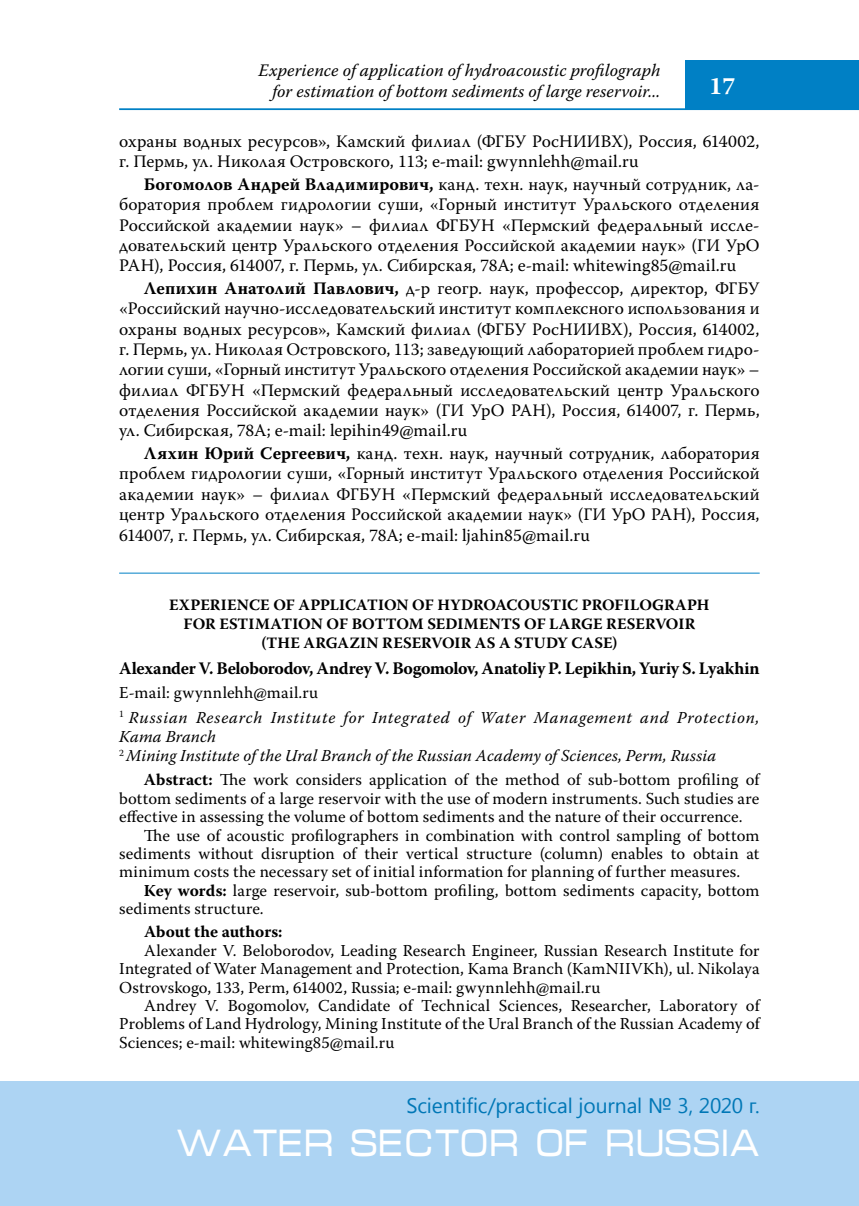
<style>
.page{position:relative;width:859px;height:1206px;background:#fff}
.page>*{position:absolute;margin:0;border:0;box-sizing:border-box;transform-origin:0 0}
.t1{font:38.5px "Micra C";color:#fff;scale:.83 1}
.t2{font:700 24.5px "Warnock Pro";color:#fff}
.t3{font:21px "Segoe UI";letter-spacing:-.005em;color:#0077b6}
.t4{font:17.5px/20.3px "Warnock Pro";letter-spacing:.01em;color:#000;text-align:justify}
.t5{font:italic 17.5px/21px "Warnock Pro";letter-spacing:.005em;color:#000;text-align:right}
.t6{font:700 17.5px "Warnock Pro";letter-spacing:-.02em;color:#000}
.t7{font:16.62px/18.4px "Warnock Pro";letter-spacing:.01em;color:#000;text-align:justify}
.t8{font:italic 16.62px/24.2px "Warnock Pro";letter-spacing:.045em;color:#000}
.t9{font:italic 16.62px/19.2px "Warnock Pro";letter-spacing:.02em;color:#000}
.t10{font:700 16.62px "Warnock Pro";color:#000}
.t11{font:700 15.75px "Warnock Pro";color:#000}
.s1{font-weight:700}
.s2{font-style:normal}
</style>
<div class="page">
<hr style="left:119px;top:108px;width:739px;height:2px;background:#0080c5">
<div style="left:685px;top:60px;width:173px;height:50px;background:#0080c5"></div>
<div style="left:0;top:1081px;width:858px;height:124px;background:#add4f3"></div>
<hr style="left:119px;top:572px;width:640px;height:1px;background:#0080c5">
<p class="t5" style="left:258px;top:59px;width:403px">Experience of application of hydroacoustic profilograph for estimation of bottom sediments of large reservoir...</p>
<h2 class="t2" style="left:708px;top:71px;width:28px">17</h2>
<p class="t4" style="left:119px;top:131px;width:641px">охраны водных ресурсов», Камский филиал (ФГБУ РосНИИВХ), Россия, 614002, г. Пермь, ул. Николая Островского, 113; e-mail: gwynnlehh@mail.ru</p>
<p class="t4" style="left:119px;top:174px;width:641px;text-indent:25px"><span class="s1">Богомолов Андрей Владимирович,</span> канд. техн. наук, научный сотрудник, ла&shy;боратория проблем гидрологии суши, «Горный институт Уральского отделения Российской академии наук» – филиал ФГБУН «Пермский федеральный иссле&shy;довательский центр Уральского отделения Российской академии наук» (ГИ УрО РАН), Россия, 614007, г. Пермь, ул. Сибирская, 78А; e-mail: whitewing85@mail.ru</p>
<p class="t4" style="left:119px;top:278px;width:641px;text-indent:25px"><span class="s1">Лепихин Анатолий Павлович,</span> д-р геогр. наук, профессор, директор, ФГБУ «Российский научно-исследовательский институт комплексного использования и охраны водных ресурсов», Камский филиал (ФГБУ РосНИИВХ), Россия, 614002, г. Пермь, ул. Николая Островского, 113; заведующий лабораторией проблем гидро&shy;логии суши, «Горный институт Уральского отделения Российской академии наук» – филиал ФГБУН «Пермский федеральный исследовательский центр Уральского отделения Российской академии наук» (ГИ УрО РАН), Россия, 614007, г. Пермь, ул. Сибирская, 78А; e-mail: lepihin49@mail.ru</p>
<p class="t4" style="left:119px;top:442px;width:641px;text-indent:25px"><span class="s1">Ляхин Юрий Сергеевич,</span> канд. техн. наук, научный сотрудник, лаборатория проблем гидрологии суши, «Горный институт Уральского отделения Российской академии наук» – филиал ФГБУН «Пермский федеральный исследовательский центр Уральского отделения Российской академии наук» (ГИ УрО РАН), Россия, 614007, г. Пермь, ул. Сибирская, 78А; e-mail: ljahin85@mail.ru</p>
<p class="t11" style="left:169px;top:595px;width:541px">EXPERIENCE OF APPLICATION OF HYDROACOUSTIC PROFILOGRAPH</p>
<p class="t11" style="left:183px;top:614px;width:513px">FOR ESTIMATION OF BOTTOM SEDIMENTS OF LARGE RESERVOIR</p>
<p class="t11" style="left:261px;top:633px;width:17px">(the</p>
<p class="t11" style="left:303px;top:633px;width:24px">Arga</p>
<p class="t11" style="left:349px;top:633px;width:55px">zin Reservoir</p>
<p class="t11" style="left:475px;top:633px;width:60px">as a Study</p>
<p class="t11" style="left:571px;top:633px;width:22px">Case</p>
<p class="t11" style="left:612px;top:633px;width:7px">)</p>
<p class="t6" style="left:119px;top:658px;width:641px">Alexander V. Beloborodov, Andrey V. Bogomolov, Anatoliy P. Lepikhin, Yuriy S. Lyakhin</p>
<p class="t8" style="left:119px;top:680px;width:641px"><span class="s2">E-mail: gwynnlehh@mail.ru<br></span><sup>1</sup> Russian Research Institute for Integrated of Water Management and Protection,</p>
<p class="t9" style="left:119px;top:726px;width:598px">Kama Branch<br><sup>2</sup> Mining Institute of the Ural Branch of the Russian Academy of Sciences, Perm, Russia</p>
<p class="t7" style="left:119px;top:770px;width:641px;text-indent:25px"><span class="s1">Abstract:</span> The work considers application of the method of sub-bottom profiling of bottom sediments of a large reservoir with the use of modern instruments. Such studies are effective in assessing the volume of bottom sediments and the nature of their occurrence.</p>
<p class="t7" style="left:119px;top:825px;width:641px;text-indent:25px">The use of acoustic profilographers in combination with control sampling of bottom sediments without disruption of their vertical structure (column) enables to obtain at minimum costs the necessary set of initial information for planning of further measures.</p>
<p class="t7" style="left:119px;top:880px;width:641px;text-indent:25px"><span class="s1">Key words:</span> large reservoir, sub-bottom profiling, bottom sediments capacity, bottom sediments structure.</p>
<p class="t10" style="left:144px;top:922px;width:140px">About the authors:</p>
<p class="t7" style="left:119px;top:940px;width:641px;text-indent:25px">Alexander V. Beloborodov, Leading Research Engineer, Russian Research Institute for Integrated of Water Management and Protection, Kama Branch (KamNIIVKh), ul. Nikolaya Ostrovskogo, 133, Perm, 614002, Russia; e-mail: gwynnlehh@mail.ru</p>
<p class="t7" style="left:119px;top:996px;width:641px;text-indent:25px">Andrey V. Bogomolov, Candidate of Technical Sciences, Researcher, Laboratory of Problems of Land Hydrology, Mining Institute of the Ural Branch of the Russian Academy of Sciences; e-mail: whitewing85@mail.ru</p>
<p class="t3" style="left:406px;top:1090px;width:354px">scientific/practical journal № 3, 2020 г.</p>
<h1 class="t1" style="left:175px;top:1126px;width:705px">WATER SECTOR OF RUSSIA</h1>
</div>
